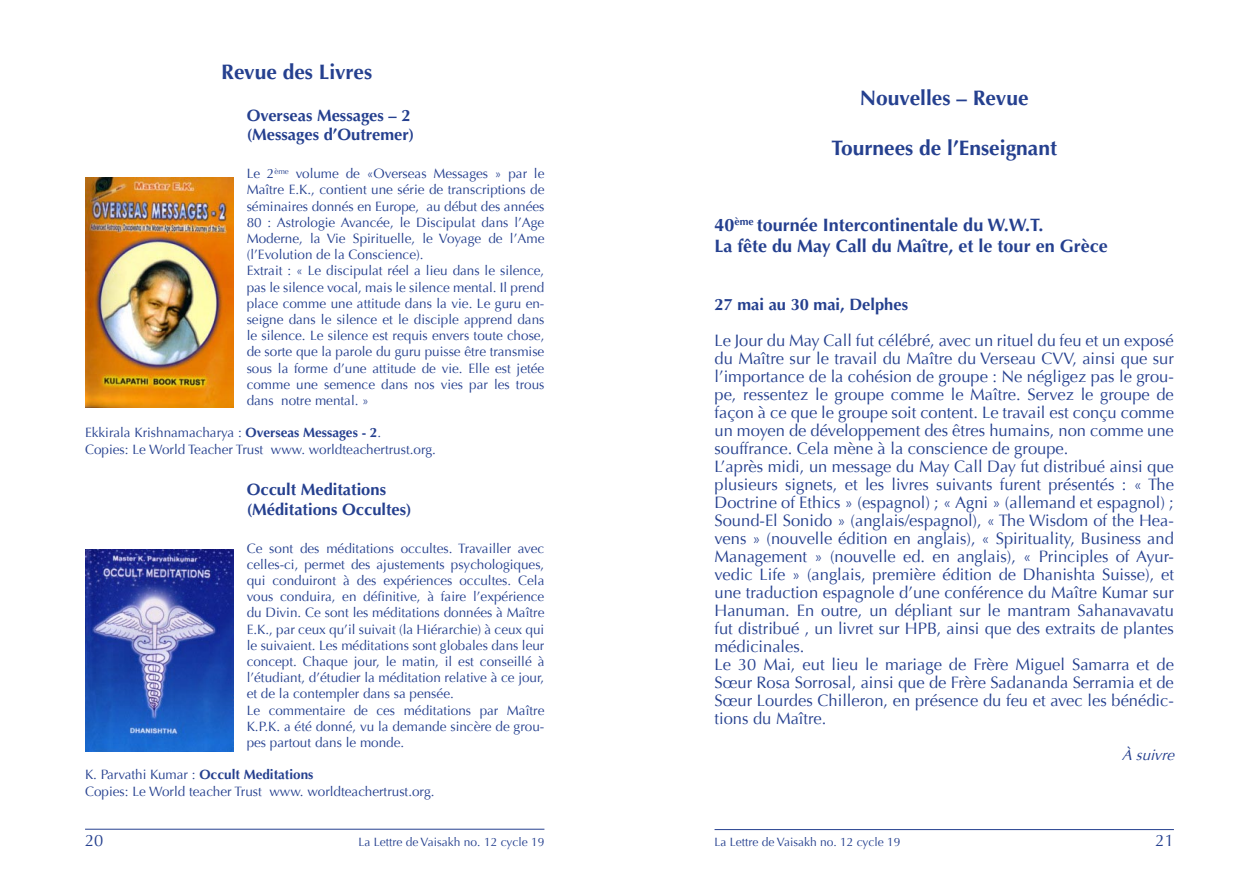
<style>
.page{position:relative;width:1259px;height:893px;background:#fff}
.page>*{position:absolute;margin:0;border:0;box-sizing:border-box;transform-origin:0 0}
.t1{font:700 21px "Optima";color:#25408f}
.t2{font:700 18px/21.6px "Optima";color:#25408f}
.t3{font:16.5px/18px "Optima";color:#25408f}
.t4{font:700 16.5px/19.8px "Optima";color:#25408f}
.t5{font:italic 15px "Optima";color:#25408f}
.t6{font:13.5px/16.2px "Optima";color:#25408f}
.t7{font:12px "Optima";color:#25408f}
.s1{font-weight:700}
</style>
<div class="page">
<hr style="left:714px;top:829px;width:460px;height:1px;background:#25408f">
<hr style="left:85px;top:829px;width:459px;height:1px;background:#25408f">
<img style="left:85px;top:550px;width:149px;height:202px">
<img style="left:85px;top:178px;width:149px;height:229px">
<h1 class="t1" style="left:221px;top:60px;width:152px">Revue des Livres</h1>
<p class="t4" style="left:247px;top:105px;width:169px">Overseas Messages – 2 (Messages d’Outremer)</p>
<p class="t6" style="left:247px;top:166px;width:299px">Le 2<sup>ème</sup> volume de «Overseas Messages » par le Maître E.K., contient une série de transcriptions de séminaires donnés en Europe, au début des années 80 : Astrologie Avancée, le Discipulat dans l’Age Moderne, la Vie Spirituelle, le Voyage de l’Ame (l’Evolution de la Conscience).<br>Extrait : « Le discipulat réel a lieu dans le silence, pas le silence vocal, mais le silence mental. Il prend place comme une attitude dans la vie. Le guru en&shy;seigne dans le silence et le disciple apprend dans le silence. Le silence est requis envers toute chose, de sorte que la parole du guru puisse être transmise sous la forme d’une attitude de vie. Elle est jetée comme une semence dans nos vies par les trous dans notre mental. »</p>
<p class="t6" style="left:85px;top:425px;width:352px">Ekkirala Krishnamacharya : <span class="s1">Overseas Messages - 2</span>.<br>Copies: Le World Teacher Trust www. worldteachertrust.org.</p>
<p class="t4" style="left:247px;top:480px;width:167px">Occult Meditations (Méditations Occultes)</p>
<p class="t6" style="left:247px;top:540px;width:299px">Ce sont des méditations occultes. Travailler avec celles-ci, permet des ajustements psychologiques, qui conduiront à des expériences occultes. Cela vous conduira, en définitive, à faire l’expérience du Divin. Ce sont les méditations données à Maître E.K., par ceux qu’il suivait (la Hiérarchie) à ceux qui le suivaient. Les méditations sont globales dans leur concept. Chaque jour, le matin, il est conseillé à l’étudiant, d’étudier la méditation relative à ce jour, et de la contempler dans sa pensée.<br>Le commentaire de ces méditations par Maître K.P.K. a été donné, vu la demande sincère de grou&shy;pes partout dans le monde.</p>
<p class="t6" style="left:85px;top:767px;width:351px">K. Parvathi Kumar : <span class="s1">Occult Meditations<br></span>Copies: Le World teacher Trust www. worldteachertrust.org.</p>
<p class="t3" style="left:85px;top:832px;width:20px">20</p>
<p class="t7" style="left:358px;top:835px;width:188px">La Lettre de Vaisakh no. 12 cycle 19</p>
<h1 class="t1" style="left:860px;top:85px;width:170px">Nouvelles – Revue</h1>
<h1 class="t1" style="left:831px;top:136px;width:227px">Tournees de l’Enseignant</h1>
<h2 class="t2" style="left:714px;top:214px;width:395px">40<sup>ème</sup> tournée Intercontinentale du W.W.T.<br>La fête du May Call du Maître, et le tour en Grèce</h2>
<p class="t4" style="left:714px;top:295px;width:195px">27 mai au 30 mai, Delphes</p>
<p class="t3" style="left:714px;top:331px;width:461px">Le Jour du May Call fut célébré, avec un rituel du feu et un exposé du Maître sur le travail du Maître du Verseau CVV, ainsi que sur l’importance de la cohésion de groupe : Ne négligez pas le grou&shy;pe, ressentez le groupe comme le Maître. Servez le groupe de façon à ce que le groupe soit content. Le travail est conçu comme un moyen de développement des êtres humains, non comme une souffrance. Cela mène à la conscience de groupe.<br>L’après midi, un message du May Call Day fut distribué ainsi que plusieurs signets, et les livres suivants furent présentés : « The Doctrine of Ethics » (espagnol) ; « Agni » (allemand et espagnol) ; Sound-El Sonido » (anglais/espagnol), « The Wisdom of the Hea&shy;vens » (nouvelle édition en anglais), « Spirituality, Business and Management » (nouvelle ed. en anglais), « Principles of Ayur&shy;vedic Life » (anglais, première édition de Dhanishta Suisse), et une traduction espagnole d’une conférence du Maître Kumar sur Hanuman. En outre, un dépliant sur le mantram Sahanavavatu fut distribué , un livret sur HPB, ainsi que des extraits de plantes médicinales.<br>Le 30 Mai, eut lieu le mariage de Frère Miguel Samarra et de Sœur Rosa Sorrosal, ainsi que de Frère Sadananda Serramia et de Sœur Lourdes Chilleron, en présence du feu et avec les bénédic&shy;tions du Maître.</p>
<p class="t5" style="left:1121px;top:746px;width:58px">À suivre</p>
<p class="t7" style="left:714px;top:835px;width:188px">La Lettre de Vaisakh no. 12 cycle 19</p>
<p class="t3" style="left:1155px;top:832px;width:20px">21</p>
</div>
